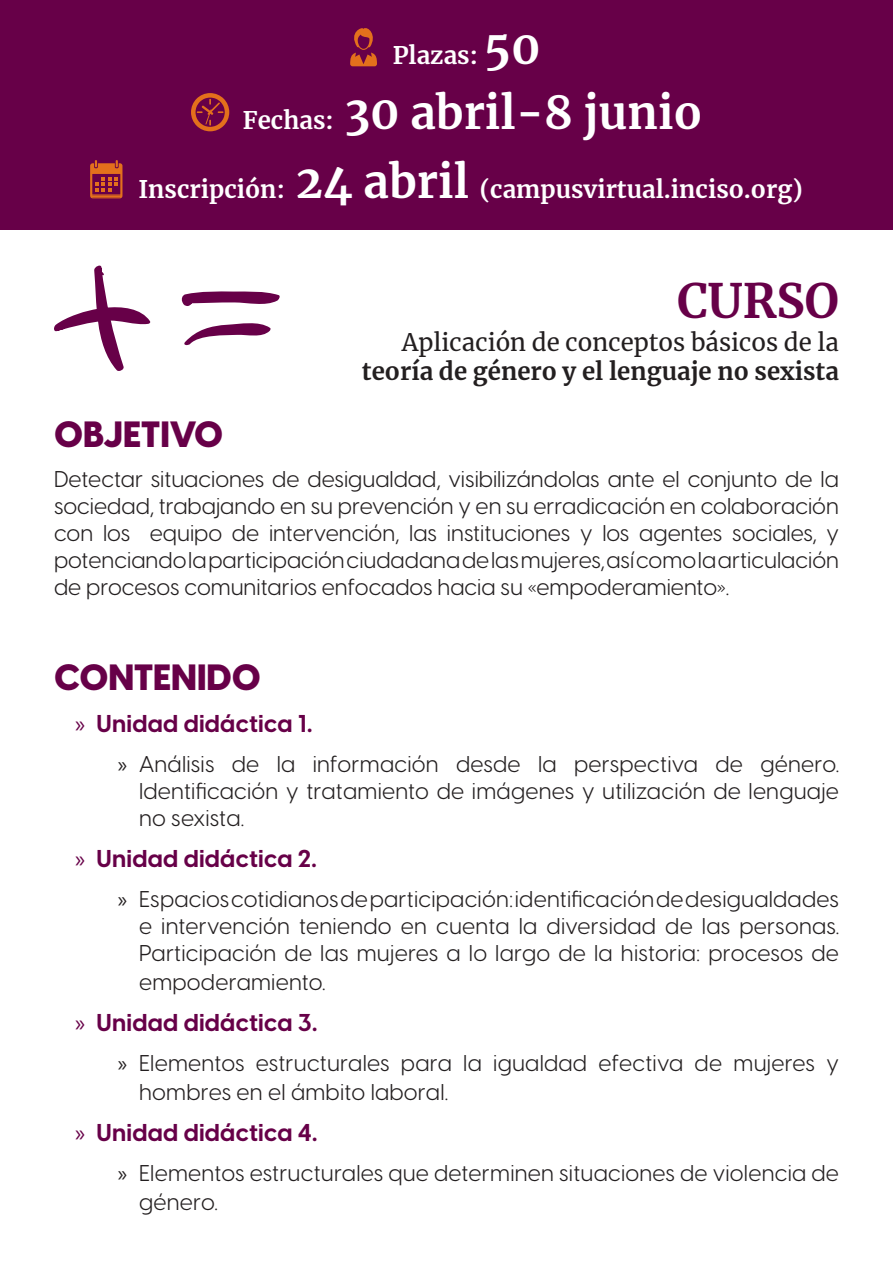
<style>
.page{position:relative;width:893px;height:1263px;background:#fff}
.page>*{position:absolute;margin:0;border:0;box-sizing:border-box;transform-origin:0 0}
.t1{font:700 46.8px "Merriweather";color:#670048}
.t2{font:700 45px "Merriweather";color:#fff}
.t3{font:800 36px "Visby CF";color:#670048}
.t4{font:700 24px "Visby CF";letter-spacing:.01em;color:#670048}
.t5{font:700 24px "Merriweather";color:#fff}
.t6{font:700 24px "Merriweather";color:#231f20}
.t7{font:24px "Merriweather";color:#231f20}
.t8{font:22.5px/27px "Visby CF";letter-spacing:.01em;color:#231f20;text-align:justify}
.s1{font-size:45px}
.s2{font-size:24px}
.s3{font-family:"Myriad Pro";font-weight:400}
.s4{font-family:"Myriad Pro"}
</style>
<div class="page">
<svg style="left:184px;top:323px;width:87px;height:23px"></svg>
<svg style="left:181px;top:291px;width:99px;height:15px"></svg>
<svg style="left:54px;top:265px;width:97px;height:106px"></svg>
<div style="left:1px;top:0;width:892px;height:230px;background:#670048"></div>
<svg style="left:350px;top:28px;width:27px;height:38px"></svg>
<svg style="left:191px;top:93px;width:38px;height:38px"></svg>
<svg style="left:90px;top:160px;width:32px;height:38px"></svg>
<p class="t5" style="left:393px;top:39px;width:150px">Plazas: <span class="s1">50</span></p>
<h2 class="t2" style="left:243px;top:81px;width:461px"><span class="s2">Fechas:</span> 30 abril-8 junio</h2>
<p class="t5" style="left:138px;top:173px;width:666px">Inscripción: <span class="s1">24 abril</span> (campusvirtual.inciso.org)</p>
<h1 class="t1" style="left:677px;top:269px;width:163px">CURSO</h1>
<p class="t7" style="left:402px;top:325px;width:439px">Aplicación de conceptos básicos de la</p>
<p class="t6" style="left:362px;top:354px;width:478px">teoría de género y el lenguaje no sexista</p>
<h3 class="t3" style="left:54px;top:410px;width:171px">OBJETIVO</h3>
<p class="t8" style="left:54px;top:465px;width:787px">Detectar situaciones de desigualdad, visibilizándolas ante el conjunto de la sociedad, trabajando en su prevención y en su erradicación en colaboración con los equipo de intervención, las instituciones y los agentes sociales, y potenciando la participación ciudadana de las mujeres, así como la articulación de procesos comunitarios enfocados hacia su «empoderamiento».</p>
<h3 class="t3" style="left:54px;top:654px;width:208px">CONTENIDO</h3>
<p class="t4" style="left:75px;top:708px;width:239px"><span class="s3">»</span> Unidad didáctica 1.</p>
<p class="t8" style="left:139px;top:750px;width:702px;text-indent:-21px"><span class="s4">»</span> Análisis de la información desde la perspectiva de género.<br>Identificación y tratamiento de imágenes y utilización de lenguaje no sexista.</p>
<p class="t4" style="left:75px;top:843px;width:243px"><span class="s3">»</span> Unidad didáctica 2.</p>
<p class="t8" style="left:139px;top:885px;width:702px;line-height:27.6px;text-indent:-21px"><span class="s4">»</span> Espacios cotidianos de participación: identificación de desigualdades e intervención teniendo en cuenta la diversidad de las personas.<br>Participación de las mujeres a lo largo de la historia: procesos de empoderamiento.</p>
<p class="t4" style="left:75px;top:1007px;width:243px"><span class="s3">»</span> Unidad didáctica 3.</p>
<p class="t8" style="left:139px;top:1049px;width:701px;line-height:28.8px;text-indent:-21px"><span class="s4">»</span> Elementos estructurales para la igualdad efectiva de mujeres y hombres en el ámbito laboral.</p>
<p class="t4" style="left:75px;top:1117px;width:244px"><span class="s3">»</span> Unidad didáctica 4.</p>
<p class="t8" style="left:139px;top:1159px;width:701px;line-height:28.8px;text-indent:-21px"><span class="s4">»</span> Elementos estructurales que determinen situaciones de violencia de género.</p>
</div>
